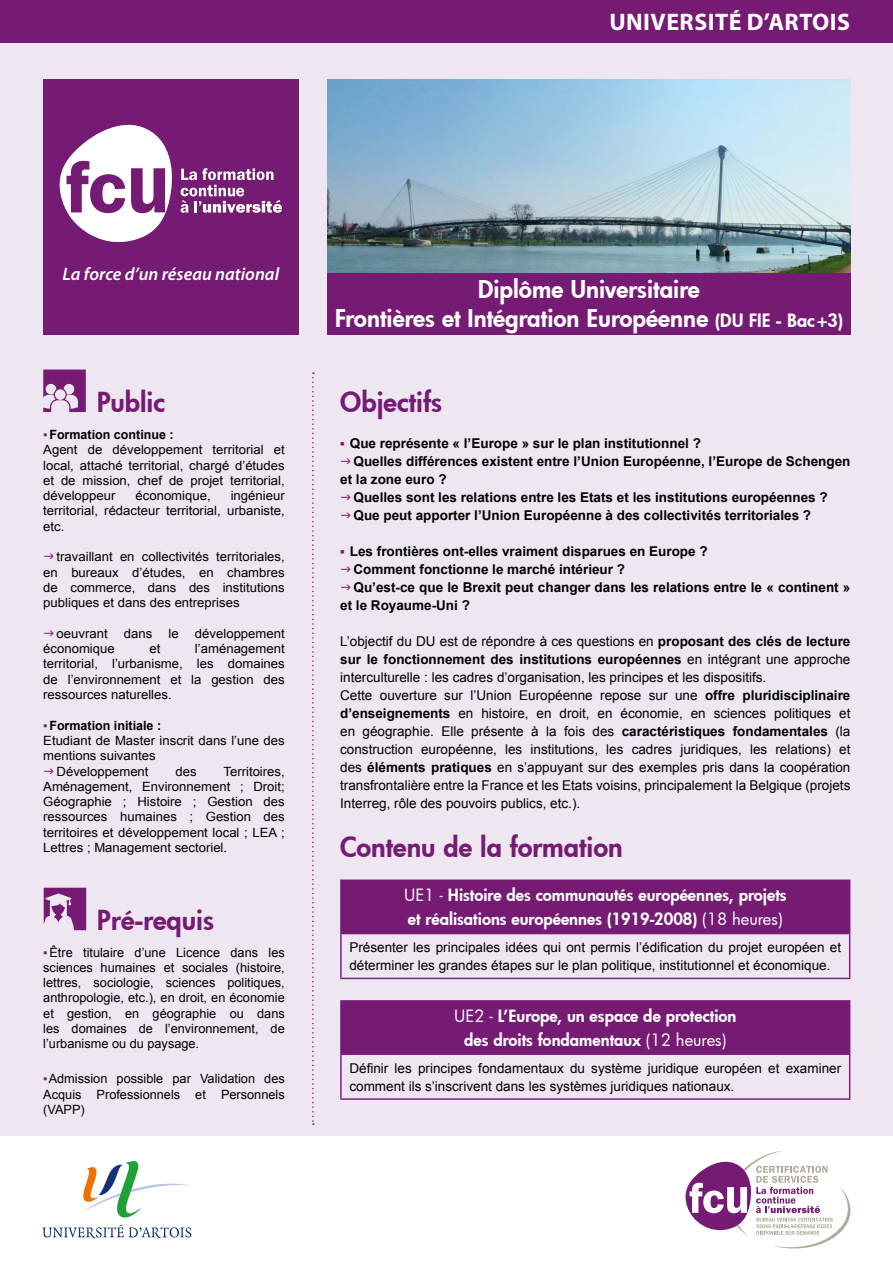
<style>
.page{position:relative;width:893px;height:1263px;background:#fff}
.page>*{position:absolute;margin:0;border:0;box-sizing:border-box;transform-origin:0 0}
.t1{font:800 27px "Futura";color:#751b74}
.t2{font:800 24px "Futura";color:#fff}
.t3{font:700 24px "Myriad Pro";letter-spacing:.02em;color:#fff}
.t4{font:italic 600 18px "Myriad Pro";color:#fff}
.t5{font:800 16.5px "Futura";color:#fff}
.t6{font:13.5px/18px "Arial";color:#000;text-align:justify}
.t7{font:700 13.5px/18px "Arial";color:#000}
.t8{font:12.75px/15.3px "Arial";color:#000;text-align:justify}
.t9{font:700 12.75px "Arial";color:#000}
.s1{font-weight:400;color:#751b74}
.s2{color:#751b74}
.s3{font-size:18px}
.s4{font-size:12.75px;color:#751b74}
.s5{font-weight:700}
.s6{font-weight:400}
</style>
<div class="page">
<div style="left:0;top:43px;width:893px;height:1093px;background:#eee7f2"></div>
<div style="left:43px;top:80px;width:255px;height:255px;background:#751b74"></div>
<svg style="left:43px;top:1161px;width:148px;height:77px"></svg>
<div style="left:0;top:0;width:893px;height:43px;background:#751b74"></div>
<div style="left:341px;top:880px;width:509px;height:53px;background:#751b74"></div>
<hr style="left:340px;top:933px;width:510px;height:1px;background:#7f2080">
<hr style="left:340px;top:934px;width:2px;height:44px;background:#7f2080">
<hr style="left:849px;top:934px;width:1px;height:44px;background:#7f2080">
<hr style="left:340px;top:978px;width:510px;height:1px;background:#7f2080">
<hr style="left:340px;top:879px;width:510px;height:2px;background:#751b74">
<hr style="left:340px;top:881px;width:2px;height:52px;background:#751b74">
<hr style="left:849px;top:881px;width:1px;height:52px;background:#7f2080">
<div style="left:341px;top:1001px;width:509px;height:53px;background:#751b74"></div>
<hr style="left:340px;top:1053px;width:510px;height:2px;background:#7f2080">
<hr style="left:340px;top:1055px;width:2px;height:43px;background:#7f2080">
<hr style="left:849px;top:1055px;width:1px;height:43px;background:#7f2080">
<hr style="left:340px;top:1098px;width:510px;height:2px;background:#7f2080">
<hr style="left:340px;top:1000px;width:510px;height:2px;background:#751b74">
<hr style="left:340px;top:1002px;width:2px;height:51px;background:#751b74">
<hr style="left:849px;top:1002px;width:1px;height:51px;background:#7f2080">
<svg style="left:312px;top:372px;width:2px;height:753px"></svg>
<img style="left:327px;top:80px;width:523px;height:193px">
<div style="left:327px;top:273px;width:523px;height:61px;background:#751b74"></div>
<svg style="left:43px;top:369px;width:43px;height:43px"></svg>
<svg style="left:685px;top:1150px;width:166px;height:99px"></svg>
<svg style="left:59px;top:124px;width:113px;height:119px"></svg>
<svg style="left:181px;top:168px;width:101px;height:45px"></svg>
<svg style="left:44px;top:888px;width:42px;height:42px"></svg>
<p class="t3" style="left:609px;top:7px;width:242px">UNIVERSITÉ D’ARTOIS</p>
<p class="t4" style="left:63px;top:262px;width:218px">La force d’un réseau national</p>
<p class="t1" style="left:97px;top:384px;width:69px">Public</p>
<p class="t9" style="left:43px;top:426px;width:132px"><span class="s1">▪</span>Formation continue :</p>
<p class="t8" style="left:43px;top:442px;width:243px">Agent de développement territorial et local, attaché territorial, chargé d’études et de mission, chef de projet territorial, développeur</p>
<p class="t8" style="left:43px;top:488px;width:243px;text-indent:187px">ingénieur territorial, rédacteur territorial, urbaniste, etc.</p>
<p class="t8" style="left:43px;top:549px;width:243px;text-indent:13px">travaillant en collectivités territoriales, en bureaux d’études, en chambres de commerce, dans des institutions publiques et dans des entreprises</p>
<p class="t8" style="left:57px;top:626px;width:53px">oeuvrant</p>
<p class="t8" style="left:124px;top:626px;width:30px">dans</p>
<p class="t8" style="left:169px;top:626px;width:12px">le</p>
<p class="t8" style="left:195px;top:626px;width:91px">développement</p>
<p class="t8" style="left:43px;top:641px;width:73px">économique</p>
<p class="t8" style="left:149px;top:641px;width:12px">et</p>
<p class="t8" style="left:136px;top:488px;width:77px">économique,</p>
<p class="t8" style="left:43px;top:641px;width:243px;text-indent:152px">l’aménagement territorial, l’urbanisme, les domaines de l’environnement et la gestion des ressources naturelles.</p>
<p class="t9" style="left:43px;top:717px;width:119px"><span class="s1">▪</span>Formation initiale :</p>
<p class="t8" style="left:43px;top:733px;width:243px">Etudiant de Master inscrit dans l’une des mentions suivantes</p>
<p class="t8" style="left:57px;top:763px;width:93px">Développement</p>
<p class="t8" style="left:176px;top:763px;width:23px">des</p>
<p class="t8" style="left:43px;top:763px;width:243px;text-indent:180px">Territoires, Aménagement, Environnement ; Droit; Géographie ; Histoire ; Gestion des ressources humaines ; Gestion des territoires et développement local ; LEA ; Lettres ; Management sectoriel.</p>
<p class="t1" style="left:97px;top:902px;width:119px">Pré-requis</p>
<p class="t8" style="left:43px;top:944px;width:243px"><span class="s2">▪</span>Être titulaire d’une Licence dans les sciences humaines et sociales (histoire, lettres, sociologie, sciences politiques, anthropologie, etc.), en droit, en économie et gestion, en géographie ou dans les domaines de l’environnement, de l’urbanisme ou du paysage.</p>
<p class="t8" style="left:43px;top:1071px;width:243px"><span class="s2">▪</span>Admission possible par Validation des Acquis Professionnels et Personnels (VAPP)</p>
<p class="t2" style="left:478px;top:273px;width:223px">Diplôme Universitaire</p>
<p class="t2" style="left:335px;top:302px;width:510px">Frontières et Intégration Européenne <span class="s3">(DU FIE - Bac+3)</span></p>
<p class="t1" style="left:340px;top:384px;width:104px">Objectifs</p>
<p class="t7" style="left:340px;top:435px;width:362px"><span class="s4">▪</span> Que représente « l’Europe » sur le plan institutionnel ?</p>
<p class="t7" style="left:340px;top:453px;width:512px;text-indent:13px">Quelles différences existent entre l’Union Européenne, l’Europe de Schengen et la zone euro ?</p>
<p class="t7" style="left:354px;top:489px;width:476px">Quelles sont les relations entre les Etats et les institutions européennes ?</p>
<p class="t7" style="left:354px;top:507px;width:459px">Que peut apporter l’Union Européenne à des collectivités territoriales ?</p>
<p class="t7" style="left:340px;top:543px;width:369px"><span class="s4">▪</span> Les frontières ont-elles vraiment disparues en Europe ?</p>
<p class="t7" style="left:354px;top:561px;width:273px">Comment fonctionne le marché intérieur ?</p>
<p class="t7" style="left:340px;top:579px;width:512px;text-indent:13px">Qu’est-ce que le Brexit peut changer dans les relations entre le « continent » et le Royaume-Uni ?</p>
<p class="t6" style="left:340px;top:632px;width:512px">L’objectif du DU est de répondre à ces questions en <span class="s5">proposant des clés de lecture sur le fonctionnement des institutions européennes</span> en intégrant une approche interculturelle : les cadres d’organisation, les principes et les dispositifs.</p>
<p class="t6" style="left:340px;top:686px;width:512px">Cette ouverture sur l’Union Européenne repose sur une <span class="s5">offre pluridisciplinaire d’enseignements</span> en histoire, en droit, en économie, en sciences politiques et en géographie. Elle présente à la fois des <span class="s5">caractéristiques fondamentales</span> (la construction européenne, les institutions, les cadres juridiques, les relations) et des <span class="s5">éléments pratiques</span> en s’appuyant sur des exemples pris dans la coopération transfrontalière entre la France et les Etats voisins, principalement la Belgique (projets Interreg, rôle des pouvoirs publics, etc.).</p>
<p class="t1" style="left:340px;top:829px;width:284px">Contenu de la formation</p>
<p class="t5" style="left:404px;top:884px;width:384px"><span class="s6">UE1 -</span> Histoire des communautés européennes, projets</p>
<p class="t5" style="left:408px;top:908px;width:376px">et réalisations européennes (1919-2008) <span class="s6">(18 heures)</span></p>
<p class="t6" style="left:349px;top:938px;width:493px">Présenter les principales idées qui ont permis l’édification du projet européen et déterminer les grandes étapes sur le plan politique, institutionnel et économique.</p>
<p class="t5" style="left:454px;top:1005px;width:284px"><span class="s6">UE2 -</span> L’Europe, un espace de protection</p>
<p class="t5" style="left:464px;top:1028px;width:264px">des droits fondamentaux <span class="s6">(12 heures)</span></p>
<p class="t6" style="left:349px;top:1059px;width:493px">Définir les principes fondamentaux du système juridique européen et examiner comment ils s’inscrivent dans les systèmes juridiques nationaux.</p>
</div>
